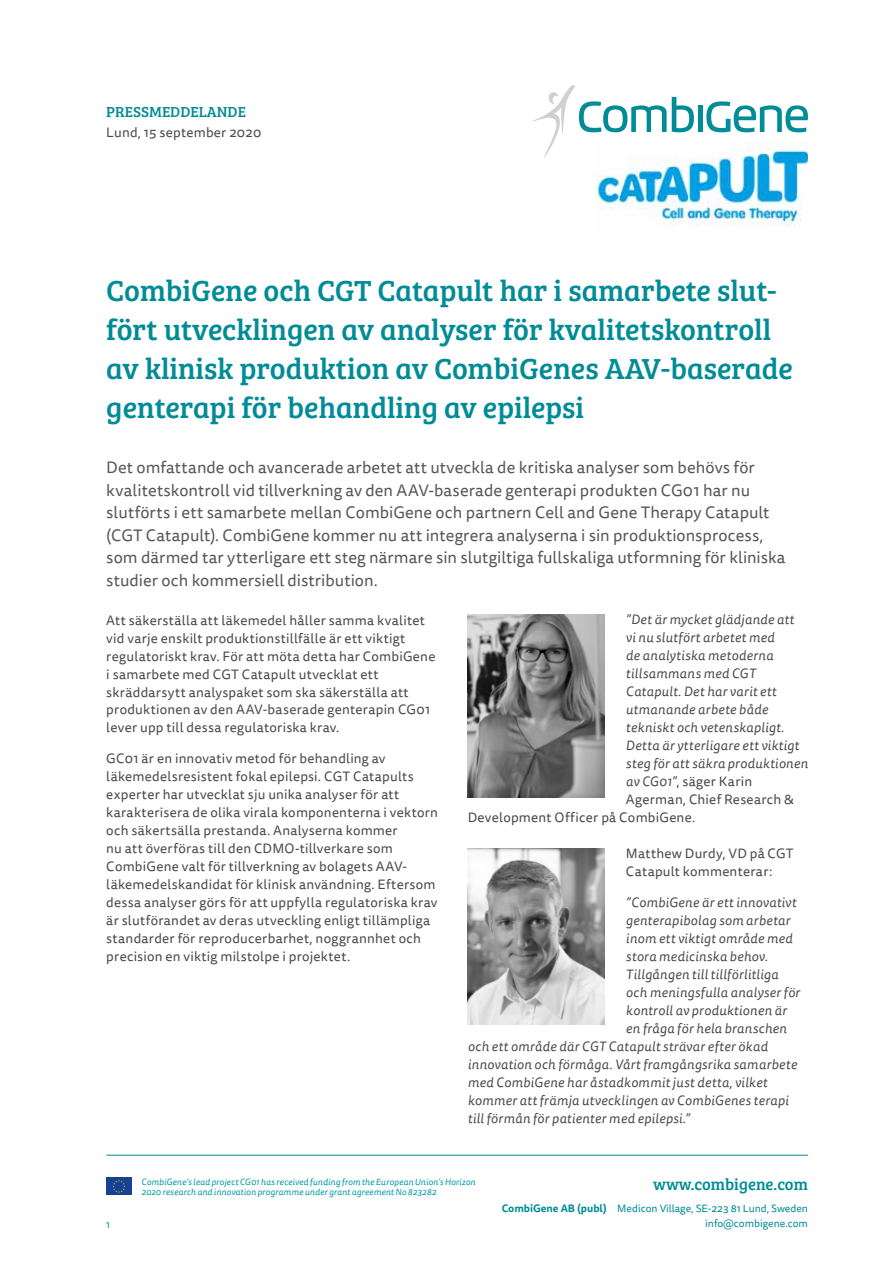
<style>
.page{position:relative;width:893px;height:1263px;background:#fff}
.page>*{position:absolute;margin:0;border:0;box-sizing:border-box;transform-origin:0 0}
.t1{font:30px/39px "Bree Serif";color:#008c96}
.t2{font:16.5px/22.5px "Tisa Sans Pro";letter-spacing:.005em;color:#575756}
.t3{font:16.5px "Bree Serif";color:#008c96}
.t4{font:15px "Bree Serif";color:#008c96}
.t5{font:13.5px/18px "Tisa Sans Pro";letter-spacing:.02em;color:#4a4a49}
.t6{font:italic 13.5px "Tisa Sans Pro";letter-spacing:.025em;color:#4a4a49}
.t7{font:10.5px/15px "Tisa Sans Pro";color:#008c96;text-align:right}
.t8{font:10.5px "Tisa Sans Pro";color:#009aa5}
.t9{font:italic 9px/10.5px "Tisa Sans Pro";letter-spacing:.015em;color:#009aa5}
.s1{font-style:italic}
.s2{font-weight:700}
</style>
<div class="page">
<hr style="left:106px;top:1155px;width:702px;height:1px;background:#008c96">
<img style="left:468px;top:615px;width:137px;height:183px">
<img style="left:468px;top:848px;width:137px;height:177px">
<img style="left:596px;top:144px;width:212px;height:83px">
<hr style="left:698px;top:106px;width:4px;height:26px;background:#008c96">
<svg style="left:706px;top:101px;width:102px;height:31px"></svg>
<svg style="left:532px;top:85px;width:162px;height:72px"></svg>
<div style="left:106px;top:1178px;width:26px;height:17px;background:#164194"></div>
<svg style="left:113px;top:1180px;width:12px;height:13px"></svg>
<p class="t4" style="left:106px;top:101px;width:141px">PRESSMEDDELANDE</p>
<p class="t5" style="left:106px;top:124px;width:157px">Lund, 15 september 2020</p>
<h1 class="t1" style="left:106px;top:270px;width:688px">CombiGene och CGT Catapult har i samarbete slut&shy;fört utvecklingen av analyser för kvalitetskontroll av klinisk produktion av CombiGenes AAV-baserade genterapi för behandling av epilepsi</h1>
<p class="t2" style="left:106px;top:457px;width:681px">Det omfattande och avancerade arbetet att utveckla de kritiska analyser som behövs för kvalitetskontroll vid tillverkning av den AAV-baserade genterapi produkten CG01 har nu slutförts i ett samarbete mellan CombiGene och partnern Cell and Gene Therapy Catapult (CGT Catapult). CombiGene kommer nu att integrera analyserna i sin produktionsprocess, som därmed tar ytterligare ett steg närmare sin slutgiltiga fullskaliga utformning för kliniska studier och kommersiell distribution.</p>
<p class="t5" style="left:106px;top:611px;width:331px">Att säkerställa att läkemedel håller samma kvalitet vid varje enskilt produktionstillfälle är ett viktigt regulatoriskt krav. För att möta detta har CombiGene i samarbete med CGT Catapult utvecklat ett skräddarsytt analyspaket som ska säkerställa att produktionen av den AAV-baserade genterapin CG01 lever upp till dessa regulatoriska krav.</p>
<p class="t5" style="left:106px;top:750px;width:333px">GC01 är en innovativ metod för behandling av läkemedelsresistent fokal epilepsi. CGT Catapults experter har utvecklat sju unika analyser för att karakterisera de olika virala komponenterna i vektorn och säkertsälla prestanda. Analyserna kommer<br>nu att överföras till den CDMO-tillverkare som CombiGene valt för tillverkning av bolagets AAV&shy;läkemedelskandidat för klinisk användning. Eftersom dessa analyser görs för att uppfylla regulatoriska krav är slutförandet av deras utveckling enligt tillämpliga standarder för reproducerbarhet, noggrannhet och precision en viktig milstolpe i projektet.</p>
<p class="t6" style="left:626px;top:611px;width:170px">”Det är mycket glädjande att</p>
<p class="t6" style="left:626px;top:629px;width:150px">vi nu slutfört arbetet med</p>
<p class="t6" style="left:626px;top:647px;width:149px">de analytiska metoderna</p>
<p class="t6" style="left:626px;top:665px;width:131px">tillsammans med CGT</p>
<p class="t6" style="left:626px;top:683px;width:152px">Catapult. Det har varit ett</p>
<p class="t6" style="left:626px;top:701px;width:144px">utmanande arbete både</p>
<p class="t6" style="left:626px;top:719px;width:160px">tekniskt och vetenskapligt.</p>
<p class="t6" style="left:626px;top:737px;width:175px">Detta är ytterligare ett viktigt</p>
<p class="t6" style="left:626px;top:755px;width:183px">steg för att säkra produktionen</p>
<p class="t5" style="left:626px;top:773px;width:128px"><span class="s1">av CG01”</span>, säger Karin</p>
<p class="t5" style="left:626px;top:791px;width:170px">Agerman, Chief Research &amp;</p>
<p class="t5" style="left:468px;top:809px;width:229px">Development Officer på CombiGene.</p>
<p class="t5" style="left:626px;top:845px;width:169px">Matthew Durdy, VD på CGT<br>Catapult kommenterar:</p>
<p class="t6" style="left:626px;top:893px;width:172px">”CombiGene är ett innovativt</p>
<p class="t6" style="left:626px;top:911px;width:166px">genterapibolag som arbetar</p>
<p class="t6" style="left:626px;top:929px;width:168px">inom ett viktigt område med</p>
<p class="t6" style="left:626px;top:947px;width:143px">stora medicinska behov.</p>
<p class="t6" style="left:626px;top:965px;width:154px">Tillgången till tillförlitliga</p>
<p class="t6" style="left:626px;top:983px;width:176px">och meningsfulla analyser för</p>
<p class="t6" style="left:626px;top:1001px;width:162px">kontroll av produktionen är</p>
<p class="t6" style="left:626px;top:1019px;width:162px">en fråga för hela branschen</p>
<p class="t6" style="left:468px;top:1037px;width:301px">och ett område där CGT Catapult strävar efter ökad</p>
<p class="t6" style="left:468px;top:1055px;width:331px">innovation och förmåga. Vårt framgångsrika samarbete</p>
<p class="t6" style="left:468px;top:1073px;width:301px">med CombiGene har åstadkommit just detta, vilket</p>
<p class="t6" style="left:468px;top:1091px;width:322px">kommer att främja utvecklingen av CombiGenes terapi</p>
<p class="t6" style="left:468px;top:1109px;width:224px">till förmån för patienter med epilepsi.”</p>
<p class="t8" style="left:106px;top:1217px;width:6px">1</p>
<p class="t9" style="left:141px;top:1176px;width:336px">CombiGene’s lead project CG01 has received funding from the European Union’s Horizon<br>2020 research and innovation programme under grant agreement No 823282</p>
<p class="t3" style="left:653px;top:1172px;width:156px">www.combigene.com</p>
<p class="t7" style="left:502px;top:1201px;width:308px"><span class="s2">CombiGene AB (publ)</span> Medicon Village, SE-223 81 Lund, Sweden info@combigene.com</p>
</div>
